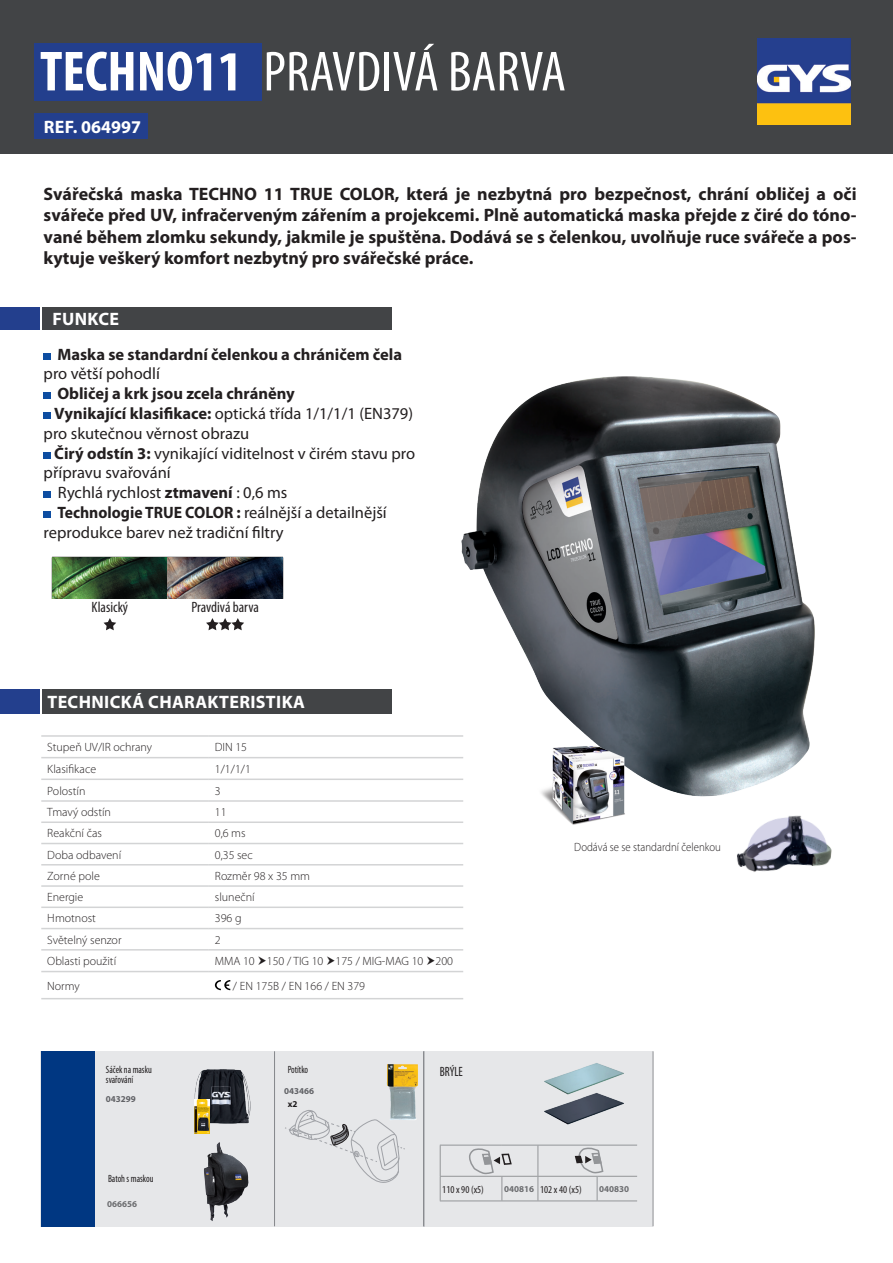
<style>
.page{position:relative;width:893px;height:1263px;background:#fff}
.page>*{position:absolute;margin:0;border:0;box-sizing:border-box;transform-origin:0 0}
.t1{font:condensed 57px "Myriad Pro";color:#fff}
.t2{font:700 18px/21.6px "Myriad Pro";color:#231f20;text-align:justify}
.t3{font:700 18px "Myriad Pro";letter-spacing:.02em;color:#fff}
.t4{font:700 18px "Myriad Pro";color:#fff}
.t5{font:16.5px/19.8px "Myriad Pro";color:#231f20}
.t6{font:700 16.5px/19.8px "Myriad Pro";color:#231f20}
.t7{font:condensed 15px "Myriad Pro";color:#231f20}
.Texte_Normal_9pt{font:condensed 13.5px "Myriad Pro";color:#231f20;scale:.9 1}
.Texte_Petit_6pt{font:300 12px "Myriad Pro";color:#231f20}
.Texte_Petit_6pt-2{font:300 12px "Myriad Pro";color:#231f20;scale:.9 1}
.Texte_Petit_6pt-3{font:condensed 10.5px "Myriad Pro";color:#231f20;scale:.9 1}
.Normal_7pt_condensed{font:condensed 10.5px "Myriad Pro";color:#231f20}
.RefPrix2__secondaire{font:700 9px "Myriad Pro";color:#6c6d70}
.t8{font:700 9px "Myriad Pro";color:#231f20}
.s1{font-weight:700}
.s2{font-weight:400}
</style>
<div class="page">
<img style="left:461px;top:376px;width:354px;height:421px">
<div style="left:44px;top:353px;width:7px;height:6px;background:#0d4da1"></div>
<div style="left:44px;top:392px;width:7px;height:7px;background:#0d4da1"></div>
<div style="left:44px;top:412px;width:7px;height:7px;background:#0d4da1"></div>
<div style="left:44px;top:452px;width:7px;height:6px;background:#0d4da1"></div>
<div style="left:44px;top:491px;width:7px;height:7px;background:#0d4da1"></div>
<div style="left:44px;top:511px;width:7px;height:7px;background:#0d4da1"></div>
<div style="left:41px;top:735px;width:440px;height:281px;background:#fff"></div>
<hr style="left:41px;top:735px;width:168px;height:2px;background:#d3d4d5">
<hr style="left:209px;top:735px;width:254px;height:2px;background:#d3d4d5">
<hr style="left:41px;top:757px;width:168px;height:1px;background:#d3d4d5">
<hr style="left:209px;top:757px;width:254px;height:1px;background:#d3d4d5">
<hr style="left:41px;top:778px;width:168px;height:2px;background:#d3d4d5">
<hr style="left:209px;top:778px;width:254px;height:2px;background:#d3d4d5">
<hr style="left:41px;top:800px;width:168px;height:2px;background:#d3d4d5">
<hr style="left:209px;top:800px;width:254px;height:2px;background:#d3d4d5">
<hr style="left:41px;top:821px;width:168px;height:2px;background:#d3d4d5">
<hr style="left:209px;top:821px;width:254px;height:2px;background:#d3d4d5">
<hr style="left:41px;top:843px;width:168px;height:1px;background:#d3d4d5">
<hr style="left:209px;top:843px;width:254px;height:1px;background:#d3d4d5">
<hr style="left:41px;top:864px;width:168px;height:1px;background:#d3d4d5">
<hr style="left:209px;top:864px;width:254px;height:1px;background:#d3d4d5">
<hr style="left:41px;top:885px;width:168px;height:2px;background:#d3d4d5">
<hr style="left:209px;top:885px;width:254px;height:2px;background:#d3d4d5">
<hr style="left:41px;top:906px;width:168px;height:2px;background:#d3d4d5">
<hr style="left:209px;top:906px;width:254px;height:2px;background:#d3d4d5">
<hr style="left:41px;top:928px;width:168px;height:1px;background:#d3d4d5">
<hr style="left:209px;top:928px;width:254px;height:1px;background:#d3d4d5">
<hr style="left:41px;top:949px;width:168px;height:1px;background:#d3d4d5">
<hr style="left:209px;top:949px;width:254px;height:1px;background:#d3d4d5">
<hr style="left:41px;top:971px;width:168px;height:1px;background:#d3d4d5">
<hr style="left:209px;top:971px;width:254px;height:1px;background:#d3d4d5">
<hr style="left:41px;top:998px;width:168px;height:1px;background:#d3d4d5">
<hr style="left:209px;top:998px;width:254px;height:1px;background:#d3d4d5">
<svg style="left:215px;top:980px;width:15px;height:10px"></svg>
<img style="left:52px;top:557px;width:231px;height:42px">
<svg style="left:104px;top:618px;width:12px;height:12px"></svg>
<svg style="left:206px;top:618px;width:38px;height:12px"></svg>
<hr style="left:653px;top:1051px;width:1px;height:175px;background:#939598">
<img style="left:532px;top:742px;width:98px;height:83px">
<div style="left:0;top:0;width:893px;height:153px;background:#424446"></div>
<div style="left:34px;top:44px;width:227px;height:57px;background:#233f8d"></div>
<div style="left:40px;top:1051px;width:384px;height:175px;background:#e6e7e9"></div>
<div style="left:41px;top:1051px;width:54px;height:175px;background:#003782"></div>
<img style="left:386px;top:1064px;width:32px;height:56px">
<img style="left:194px;top:1069px;width:57px;height:55px">
<img style="left:195px;top:1100px;width:15px;height:33px">
<div style="left:424px;top:1051px;width:229px;height:175px;background:#e6e7e9"></div>
<hr style="left:440px;top:1145px;width:62px;height:1px;background:#939598">
<hr style="left:440px;top:1145px;width:1px;height:31px;background:#939598">
<hr style="left:502px;top:1145px;width:36px;height:1px;background:#939598">
<hr style="left:538px;top:1145px;width:59px;height:1px;background:#939598">
<hr style="left:538px;top:1145px;width:1px;height:31px;background:#939598">
<hr style="left:597px;top:1145px;width:40px;height:1px;background:#939598">
<hr style="left:440px;top:1176px;width:62px;height:1px;background:#939598">
<svg style="left:440px;top:1177px;width:1px;height:23px"></svg>
<hr style="left:502px;top:1176px;width:36px;height:1px;background:#939598">
<hr style="left:538px;top:1176px;width:59px;height:1px;background:#939598">
<svg style="left:538px;top:1177px;width:1px;height:23px"></svg>
<hr style="left:597px;top:1176px;width:40px;height:1px;background:#939598">
<hr style="left:440px;top:1200px;width:62px;height:1px;background:#939598">
<hr style="left:502px;top:1200px;width:36px;height:1px;background:#939598">
<hr style="left:538px;top:1200px;width:59px;height:1px;background:#939598">
<hr style="left:597px;top:1200px;width:40px;height:1px;background:#939598">
<svg style="left:575px;top:1147px;width:29px;height:53px"></svg>
<div style="left:34px;top:114px;width:113px;height:25px;background:#233f8d"></div>
<div style="left:42px;top:689px;width:350px;height:25px;background:#424446"></div>
<div style="left:0;top:689px;width:39px;height:25px;background:#233f8d"></div>
<div style="left:43px;top:307px;width:349px;height:23px;background:#424446"></div>
<div style="left:0;top:307px;width:39px;height:23px;background:#233f8d"></div>
<img style="left:757px;top:38px;width:93px;height:87px">
<img style="left:737px;top:815px;width:95px;height:57px">
<img style="left:204px;top:1142px;width:21px;height:79px">
<svg style="left:285px;top:1109px;width:120px;height:74px"></svg>
<svg style="left:468px;top:1148px;width:45px;height:52px"></svg>
<p class="t1" style="left:40px;top:37px;width:527px"><span class="s1">TECHNO11</span> PRAVDIVÁ BARVA</p>
<p class="t4" style="left:44px;top:115px;width:99px">REF. 064997</p>
<p class="t2" style="left:44px;top:182px;width:814px">Svářečská maska TECHNO 11 TRUE COLOR, která je nezbytná pro bezpečnost, chrání obličej a oči svářeče před UV, infračerveným zářením a projekcemi. Plně automatická maska přejde z čiré do tóno&shy;vané během zlomku sekundy, jakmile je spuštěna. Dodává se s čelenkou, uvolňuje ruce svářeče a pos&shy;kytuje veškerý komfort nezbytný pro svářečské práce.</p>
<p class="t3" style="left:52px;top:307px;width:68px">FUNKCE</p>
<p class="t6" style="left:44px;top:343px;width:360px;text-indent:14px">Maska se standardní čelenkou a chráničem čela <span class="s2">pro větší pohodlí</span></p>
<p class="t6" style="left:57px;top:383px;width:239px">Obličej a krk jsou zcela chráněny</p>
<p class="t5" style="left:44px;top:403px;width:371px;text-indent:11px"><span class="s1">Vynikající klasifikace:</span> optická třída 1/1/1/1 (EN379) pro skutečnou věrnost obrazu</p>
<p class="t5" style="left:44px;top:443px;width:373px;text-indent:11px"><span class="s1">Čirý odstín 3:</span> vynikající viditelnost v čirém stavu pro přípravu svařování</p>
<p class="t5" style="left:58px;top:482px;width:231px">Rychlá rychlost <span class="s1">ztmavení</span> : 0,6 ms</p>
<p class="t5" style="left:44px;top:502px;width:345px;text-indent:14px"><span class="s1">Technologie TRUE COLOR :</span> reálnější a detailnější reprodukce barev než tradiční filtry</p>
<p class="t7" style="left:92px;top:598px;width:38px">Klasický</p>
<p class="t7" style="left:191px;top:598px;width:69px">Pravdivá barva</p>
<p class="t3" style="left:47px;top:690px;width:259px">TECHNICKÁ CHARAKTERISTIKA</p>
<p class="Texte_Petit_6pt" style="left:47px;top:740px;width:106px">Stupeň UV/IR ochrany</p>
<p class="Texte_Petit_6pt" style="left:215px;top:740px;width:34px">DIN 15</p>
<p class="Texte_Petit_6pt" style="left:47px;top:762px;width:50px">Klasifikace</p>
<p class="Texte_Petit_6pt" style="left:215px;top:762px;width:38px">1/1/1/1</p>
<p class="Texte_Petit_6pt" style="left:47px;top:783px;width:40px">Polostín</p>
<p class="Texte_Petit_6pt" style="left:215px;top:783px;width:7px">3</p>
<p class="Texte_Petit_6pt" style="left:47px;top:805px;width:65px">Tmavý odstín</p>
<p class="Texte_Petit_6pt" style="left:215px;top:805px;width:13px">11</p>
<p class="Texte_Petit_6pt" style="left:47px;top:826px;width:56px">Reakční čas</p>
<p class="Texte_Petit_6pt" style="left:215px;top:826px;width:32px">0,6 ms</p>
<p class="Texte_Petit_6pt" style="left:47px;top:847px;width:75px">Doba odbavení</p>
<p class="Texte_Petit_6pt" style="left:215px;top:847px;width:39px">0,35 sec</p>
<p class="Texte_Petit_6pt" style="left:47px;top:869px;width:54px">Zorné pole</p>
<p class="Texte_Petit_6pt" style="left:215px;top:869px;width:97px">Rozměr 98 x 35 mm</p>
<p class="Texte_Petit_6pt" style="left:47px;top:890px;width:38px">Energie</p>
<p class="Texte_Petit_6pt" style="left:215px;top:890px;width:41px">sluneční</p>
<p class="Texte_Petit_6pt" style="left:47px;top:911px;width:50px">Hmotnost</p>
<p class="Texte_Petit_6pt" style="left:215px;top:911px;width:28px">396 g</p>
<p class="Texte_Petit_6pt" style="left:47px;top:932px;width:76px">Světelný senzor</p>
<p class="Texte_Petit_6pt" style="left:215px;top:932px;width:7px">2</p>
<p class="Texte_Petit_6pt" style="left:47px;top:954px;width:70px">Oblasti použití</p>
<p class="Texte_Petit_6pt" style="left:215px;top:954px;width:240px">MMA 10 150 / TIG 10 175 / MIG-MAG 10 200</p>
<p class="Texte_Petit_6pt" style="left:47px;top:978px;width:34px">Normy</p>
<p class="Texte_Petit_6pt" style="left:233px;top:979px;width:134px">/ EN 175B / EN 166 / EN 379</p>
<p class="Texte_Petit_6pt-3" style="left:106px;top:1063px;width:52px">Sáček na masku</p>
<p class="Texte_Petit_6pt-3" style="left:288px;top:1063px;width:24px">Potítko</p>
<p class="Texte_Petit_6pt-3" style="left:106px;top:1073px;width:32px">svařování</p>
<p class="RefPrix2__secondaire" style="left:106px;top:1093px;width:31px">043299</p>
<p class="RefPrix2__secondaire" style="left:284px;top:1085px;width:31px">043466</p>
<p class="t8" style="left:288px;top:1098px;width:11px">x2</p>
<p class="Texte_Petit_6pt-3" style="left:108px;top:1172px;width:52px">Batoh s maskou</p>
<p class="Texte_Normal_9pt" style="left:440px;top:1063px;width:27px">BRÝLE</p>
<p class="Texte_Petit_6pt-2" style="left:574px;top:839px;width:164px">Dodává se se standardní čelenkou</p>
<p class="RefPrix2__secondaire" style="left:107px;top:1198px;width:31px">066656</p>
<p class="Normal_7pt_condensed" style="left:442px;top:1183px;width:43px">110 x 90 (x5)</p>
<p class="RefPrix2__secondaire" style="left:504px;top:1183px;width:31px">040816</p>
<p class="Normal_7pt_condensed" style="left:540px;top:1183px;width:43px">102 x 40 (x5)</p>
<p class="RefPrix2__secondaire" style="left:599px;top:1183px;width:31px">040830</p>
</div>
